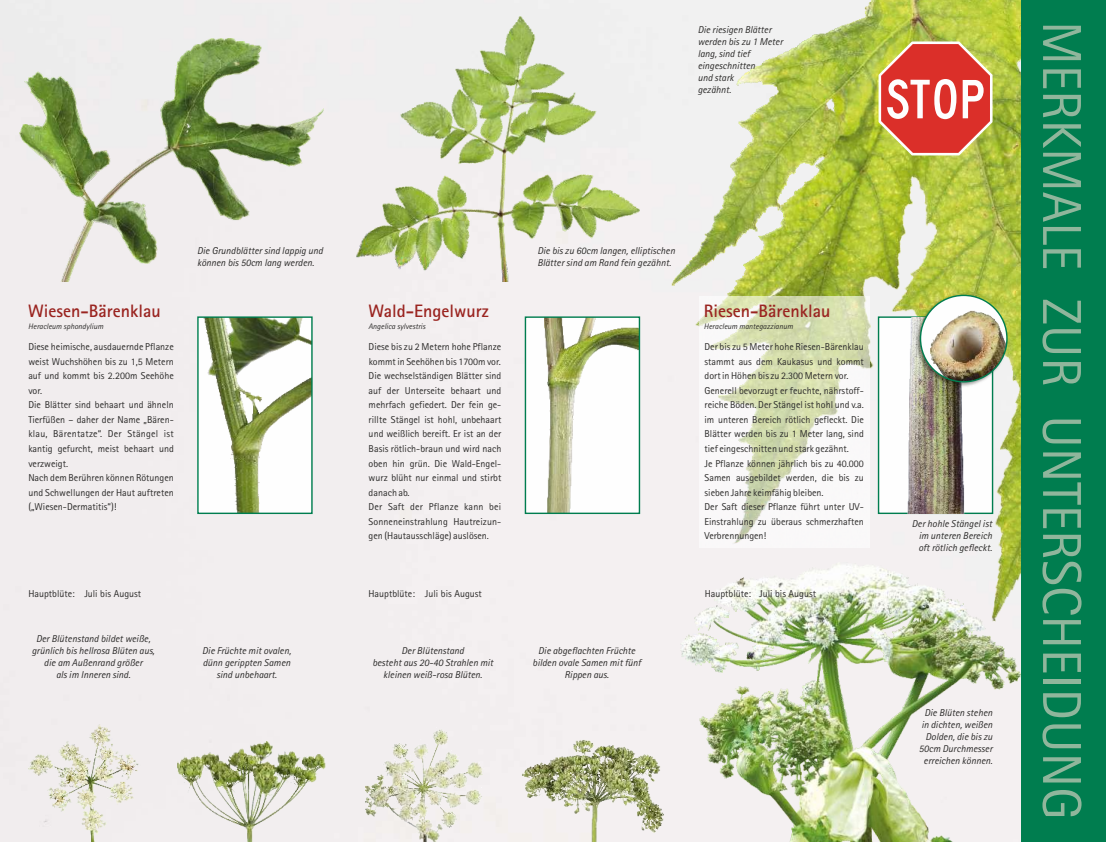
<style>
.page{position:relative;width:1106px;height:842px;background:#fff}
.page>*{position:absolute;margin:0;border:0;box-sizing:border-box;transform-origin:0 0}
.t1{font:54.9px "Rotis Sans Serif";color:#90b69c}
.t2{font:700 18px "Rotis Sans Serif";color:#9a2420}
.t3{font:10px/14.6px "Rotis Sans Serif";color:#2b2a29}
.t4{font:italic 10px/12px "Rotis Sans Serif";color:#2b2a29;text-align:center}
.t5{font:italic 8px "Rotis Sans Serif";color:#2b2a29}
</style>
<div class="page">
<div style="left:0;top:0;width:680px;height:842px;background:#f2eeef"></div>
<img style="left:662px;top:0;width:358px;height:635px">
<img style="left:19px;top:39px;width:304px;height:242px">
<img style="left:28px;top:709px;width:114px;height:133px">
<img style="left:178px;top:742px;width:151px;height:100px">
<img style="left:356px;top:16px;width:283px;height:265px">
<img style="left:365px;top:726px;width:122px;height:116px">
<img style="left:515px;top:733px;width:152px;height:109px">
<img style="left:680px;top:562px;width:340px;height:280px">
<img style="left:199px;top:318px;width:112px;height:194px">
<div style="left:197px;top:316px;width:116px;height:198px;border:1px solid #007d4f"></div>
<div style="left:525px;top:317px;width:114px;height:196px;background:#fefefe"></div>
<img style="left:545px;top:318px;width:93px;height:194px">
<div style="left:525px;top:316px;width:115px;height:198px;border:1px solid #007d4f"></div>
<div style="left:878px;top:317px;width:114px;height:196px;background:#fefefe"></div>
<div style="left:877px;top:316px;width:116px;height:198px;border:1px solid #007d4f"></div>
<img style="left:900px;top:317px;width:70px;height:196px">
<svg style="left:878px;top:41px;width:114px;height:114px;background:#da6d52"></svg>
<div style="left:1020px;top:0;width:86px;height:842px;background:#007d4f"></div>
<img style="left:699px;top:296px;width:170px;height:252px">
<img style="left:915px;top:295px;width:92px;height:92px">
<svg style="left:920px;top:295px;width:87px;height:87px"></svg>
<img style="left:930px;top:310px;width:77px;height:72px">
<h2 class="t2" style="left:28px;top:304px;width:134px">Wiesen-Bärenklau</h2>
<p class="t5" style="left:28px;top:323px;width:76px">Heracleum sphondylium</p>
<p class="t3" style="left:28px;top:340px;width:147px">Diese heimische, ausdauernde Pflanze weist Wuchshöhen bis zu 1,5 Metern auf und kommt bis 2.200m Seehöhe vor.<br>Die Blätter sind behaart und ähneln<br>Tierfüßen – daher der Name „Bären&shy;klau, Bärentatze“. Der Stängel ist kantig gefurcht, meist behaart und verzweigt.<br>Nach dem Berühren können Rötungen und Schwellungen der Haut auftreten („Wiesen-Dermatitis“)!</p>
<p class="t3" style="left:28px;top:587px;width:114px">Hauptblüte: Juli bis August</p>
<p class="t4" style="left:32px;top:633px;width:124px">Der Blütenstand bildet weiße, grünlich bis hellrosa Blüten aus, die am Außenrand größer<br>als im Inneren sind.</p>
<p class="t4" style="left:697px;top:25px;width:75px">Die riesigen Blätter</p>
<h1 class="t1" style="left:1081px;top:21px;width:800px;rotate:90deg">MERKMALE ZUR UNTERSCHEIDUNG</h1>
<p class="t4" style="left:697px;top:37px;width:87px;text-align:left">werden bis zu 1 Meter lang, sind tief eingeschnitten<br>und stark<br>gezähnt.</p>
<p class="t4" style="left:197px;top:245px;width:127px;text-align:left">Die Grundblätter sind lappig und können bis 50cm lang werden.</p>
<p class="t4" style="left:537px;top:245px;width:139px;text-align:left">Die bis zu 60cm langen, elliptischen<br>Blätter sind am Rand fein gezähnt.</p>
<h2 class="t2" style="left:368px;top:304px;width:122px">Wald-Engelwurz</h2>
<p class="t5" style="left:368px;top:323px;width:58px">Angelica sylvestris</p>
<h2 class="t2" style="left:704px;top:304px;width:128px">Riesen-Bärenklau</h2>
<p class="t5" style="left:704px;top:323px;width:91px">Heracleum mantegazzianum</p>
<p class="t3" style="left:368px;top:340px;width:134px">Diese bis zu 2 Metern hohe Pflanze kommt in Seehöhen bis 1700m vor.<br>Die wechselständigen Blätter sind auf der Unterseite behaart und mehrfach gefiedert. Der fein ge&shy;rillte Stängel ist hohl, unbehaart und weißlich bereift. Er ist an der<br>Basis rötlich-braun und wird nach oben hin grün. Die Wald-Engel&shy;wurz blüht nur einmal und stirbt danach ab.<br>Der Saft der Pflanze kann bei<br>Sonneneinstrahlung Hautreizun&shy;gen (Hautausschläge) auslösen.</p>
<p class="t3" style="left:704px;top:340px;width:161px">Der bis zu 5 Meter hohe Riesen-Bärenklau stammt aus dem Kaukasus und kommt dort in Höhen bis zu 2.300 Metern vor.<br>Generell bevorzugt er feuchte, nährstoff&shy;reiche Böden. Der Stängel ist hohl und v.a. im unteren Bereich rötlich gefleckt. Die Blätter werden bis zu 1 Meter lang, sind tief eingeschnitten und stark gezähnt.<br>Je Pflanze können jährlich bis zu 40.000<br>Samen ausgebildet werden, die bis zu sieben Jahre keimfähig bleiben.<br>Der Saft dieser Pflanze führt unter UV-Einstrahlung zu überaus schmerzhaften Verbrennungen!</p>
<p class="t4" style="left:918px;top:519px;width:75px;text-align:justify;text-indent:-6px">Der hohle Stängel ist im unteren Bereich oft rötlich gefleckt.</p>
<p class="t3" style="left:368px;top:587px;width:115px">Hauptblüte: Juli bis August</p>
<p class="t3" style="left:704px;top:587px;width:113px">Hauptblüte: Juli bis August</p>
<p class="t4" style="left:202px;top:645px;width:90px">Die Früchte mit ovalen, dünn gerippten Samen sind unbehaart.</p>
<p class="t4" style="left:372px;top:645px;width:122px">Der Blütenstand<br>besteht aus 20-40 Strahlen mit kleinen weiß-rosa Blüten.</p>
<p class="t4" style="left:532px;top:645px;width:110px">Die abgeflachten Früchte bilden ovale Samen mit fünf<br>Rippen aus.</p>
<p class="t4" style="left:918px;top:708px;width:75px;text-align:right">Die Blüten stehen in dichten, weißen<br>Dolden, die bis zu<br>50cm Durchmesser erreichen können.</p>
</div>
